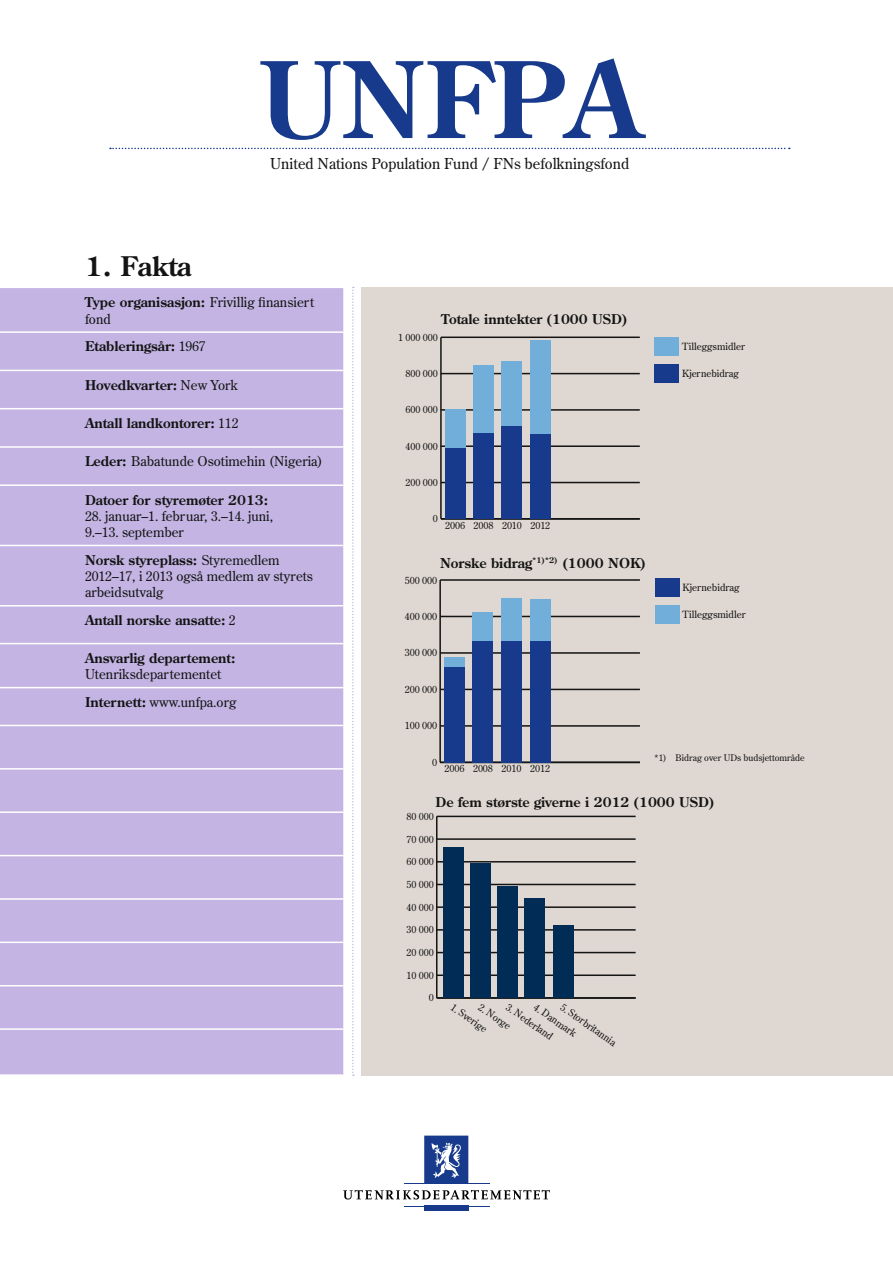
<style>
.page{position:relative;width:893px;height:1263px;background:#fff}
.page>*{position:absolute;margin:0;border:0;box-sizing:border-box;transform-origin:0 0}
.t1{font:700 105px "Century Old Style";color:#183a8c}
.Heading_1{font:700 27px "Century Old Style";color:#131413}
.t2{font:15px "Century Old Style";color:#131413}
.t3{font:13.5px/16.2px "Century Old Style";color:#131413}
.t4{font:700 13.5px "Century Old Style";color:#131413}
.t5{font:9.9px "Century Old Style";color:#131413}
.t6{font:9px "Century Old Style";color:#131413}
.s1{font-weight:700}
.s2{font-weight:400}
</style>
<div class="page">
<svg style="left:110px;top:148px;width:680px;height:1px"></svg>
<svg style="left:343px;top:1190px;width:207px;height:9px"></svg>
<hr style="left:404px;top:1206px;width:85px;height:1px;background:#183a8c">
<div style="left:424px;top:1206px;width:44px;height:5px;background:#183a8c"></div>
<hr style="left:404px;top:1183px;width:85px;height:1px;background:#183a8c">
<div style="left:424px;top:1135px;width:44px;height:49px;background:#183a8c"></div>
<svg style="left:431px;top:1142px;width:30px;height:36px"></svg>
<div style="left:361px;top:287px;width:532px;height:789px;background:#dfd7d2"></div>
<svg style="left:352px;top:287px;width:2px;height:789px"></svg>
<div style="left:0;top:288px;width:343px;height:786px;background:#c3b4e3"></div>
<hr style="left:0;top:484px;width:343px;height:2px;background:#fff">
<hr style="left:0;top:545px;width:343px;height:1px;background:#fff">
<hr style="left:0;top:605px;width:343px;height:1px;background:#fff">
<hr style="left:0;top:643px;width:343px;height:1px;background:#fff">
<hr style="left:0;top:687px;width:343px;height:1px;background:#fff">
<hr style="left:0;top:725px;width:343px;height:1px;background:#fff">
<hr style="left:0;top:768px;width:343px;height:2px;background:#fff">
<hr style="left:0;top:811px;width:343px;height:2px;background:#fff">
<hr style="left:0;top:855px;width:343px;height:1px;background:#fff">
<hr style="left:0;top:898px;width:343px;height:2px;background:#fff">
<hr style="left:0;top:941px;width:343px;height:2px;background:#fff">
<hr style="left:0;top:985px;width:343px;height:1px;background:#fff">
<hr style="left:0;top:1028px;width:343px;height:2px;background:#fff">
<hr style="left:0;top:331px;width:343px;height:2px;background:#fff">
<hr style="left:0;top:370px;width:343px;height:1px;background:#fff">
<hr style="left:0;top:408px;width:343px;height:1px;background:#fff">
<hr style="left:0;top:446px;width:343px;height:2px;background:#fff">
<hr style="left:440px;top:337px;width:2px;height:182px;background:#131413">
<hr style="left:441px;top:518px;width:199px;height:2px;background:#131413">
<hr style="left:441px;top:482px;width:199px;height:1px;background:#131413">
<hr style="left:441px;top:445px;width:199px;height:2px;background:#131413">
<hr style="left:441px;top:409px;width:199px;height:2px;background:#131413">
<hr style="left:441px;top:373px;width:199px;height:1px;background:#131413">
<hr style="left:441px;top:336px;width:199px;height:2px;background:#131413">
<div style="left:654px;top:337px;width:25px;height:18px;background:#71afda"></div>
<div style="left:445px;top:409px;width:20px;height:39px;background:#71afda"></div>
<div style="left:473px;top:365px;width:21px;height:69px;background:#71afda"></div>
<div style="left:502px;top:361px;width:20px;height:66px;background:#71afda"></div>
<div style="left:530px;top:341px;width:21px;height:93px;background:#71afda"></div>
<div style="left:654px;top:364px;width:25px;height:19px;background:#183a8c"></div>
<div style="left:445px;top:448px;width:20px;height:71px;background:#183a8c"></div>
<div style="left:473px;top:434px;width:21px;height:85px;background:#183a8c"></div>
<div style="left:502px;top:427px;width:20px;height:92px;background:#183a8c"></div>
<div style="left:530px;top:434px;width:21px;height:85px;background:#183a8c"></div>
<hr style="left:439px;top:580px;width:2px;height:182px;background:#131413">
<hr style="left:440px;top:762px;width:200px;height:1px;background:#131413">
<hr style="left:440px;top:725px;width:200px;height:2px;background:#131413">
<hr style="left:440px;top:689px;width:200px;height:1px;background:#131413">
<hr style="left:440px;top:652px;width:200px;height:2px;background:#131413">
<hr style="left:440px;top:616px;width:200px;height:1px;background:#131413">
<hr style="left:440px;top:579px;width:200px;height:2px;background:#131413">
<div style="left:654px;top:606px;width:25px;height:18px;background:#71afda"></div>
<div style="left:444px;top:658px;width:21px;height:9px;background:#71afda"></div>
<div style="left:473px;top:612px;width:20px;height:29px;background:#71afda"></div>
<div style="left:501px;top:598px;width:21px;height:43px;background:#71afda"></div>
<div style="left:530px;top:599px;width:20px;height:42px;background:#71afda"></div>
<div style="left:654px;top:579px;width:25px;height:18px;background:#183a8c"></div>
<div style="left:444px;top:667px;width:21px;height:95px;background:#183a8c"></div>
<div style="left:473px;top:641px;width:20px;height:121px;background:#183a8c"></div>
<div style="left:501px;top:641px;width:21px;height:121px;background:#183a8c"></div>
<div style="left:530px;top:641px;width:20px;height:121px;background:#183a8c"></div>
<hr style="left:436px;top:816px;width:1px;height:182px;background:#131413">
<hr style="left:437px;top:997px;width:199px;height:2px;background:#131413">
<hr style="left:437px;top:974px;width:199px;height:2px;background:#131413">
<hr style="left:437px;top:952px;width:199px;height:1px;background:#131413">
<hr style="left:437px;top:929px;width:199px;height:2px;background:#131413">
<hr style="left:437px;top:906px;width:199px;height:2px;background:#131413">
<hr style="left:437px;top:884px;width:199px;height:1px;background:#131413">
<hr style="left:437px;top:861px;width:199px;height:1px;background:#131413">
<hr style="left:437px;top:838px;width:199px;height:2px;background:#131413">
<hr style="left:437px;top:816px;width:199px;height:1px;background:#131413">
<div style="left:443px;top:847px;width:20px;height:151px;background:#002c56"></div>
<div style="left:470px;top:863px;width:20px;height:135px;background:#002c56"></div>
<div style="left:497px;top:887px;width:21px;height:111px;background:#002c56"></div>
<div style="left:524px;top:898px;width:21px;height:100px;background:#002c56"></div>
<div style="left:553px;top:926px;width:21px;height:72px;background:#002c56"></div>
<h1 class="t1" style="left:259px;top:31px;width:383px">UNFPA</h1>
<h3 class="t2" style="left:270px;top:154px;width:361px">United Nations Population Fund / FNs befolkningsfond</h3>
<p class="Heading_1" style="left:85px;top:248px;width:108px">1. Fakta</p>
<p class="t3" style="left:85px;top:294px;width:231px"><span class="s1">Type organisasjon:</span> Frivillig finansiert fond</p>
<p class="t4" style="left:85px;top:338px;width:122px">Etableringsår: <span class="s2">1967</span></p>
<p class="t4" style="left:85px;top:376px;width:155px">Hovedkvarter: <span class="s2">New York</span></p>
<p class="t4" style="left:85px;top:414px;width:155px">Antall landkontorer: <span class="s2">112</span></p>
<p class="t3" style="left:85px;top:453px;width:239px"><span class="s1">Leder:</span> Babatunde Osotimehin (Nigeria)</p>
<p class="t4" style="left:85px;top:491px;width:185px">Datoer for styremøter 2013:</p>
<p class="t3" style="left:85px;top:508px;width:190px">28. januar–1. februar, 3.–14. juni,<br>9.–13. september</p>
<p class="t3" style="left:85px;top:552px;width:229px"><span class="s1">Norsk styreplass:</span> Styremedlem<br>2012–17, i 2013 også medlem av styrets arbeidsutvalg</p>
<p class="t4" style="left:85px;top:611px;width:152px">Antall norske ansatte: <span class="s2">2</span></p>
<p class="t4" style="left:85px;top:649px;width:152px">Ansvarlig departement:</p>
<p class="t3" style="left:85px;top:666px;width:138px">Utenriksdepartementet</p>
<p class="t3" style="left:85px;top:694px;width:153px"><span class="s1">Internett:</span> www.unfpa.org</p>
<p class="t4" style="left:441px;top:310px;width:187px">Totale inntekter (1000 USD)</p>
<p class="t5" style="left:398px;top:331px;width:41px">1 000 000</p>
<p class="t5" style="left:406px;top:367px;width:34px">800 000</p>
<p class="t5" style="left:406px;top:403px;width:34px">600 000</p>
<p class="t5" style="left:406px;top:440px;width:34px">400 000</p>
<p class="t5" style="left:406px;top:476px;width:34px">200 000</p>
<p class="t5" style="left:433px;top:512px;width:6px">0</p>
<p class="t5" style="left:445px;top:519px;width:107px">2006 2008 2010 2012</p>
<p class="t4" style="left:440px;top:554px;width:207px">Norske bidrag<sup>*1)*2)</sup> (1000 NOK)</p>
<p class="t5" style="left:405px;top:573px;width:34px">500 000</p>
<p class="t5" style="left:405px;top:610px;width:34px">400 000</p>
<p class="t5" style="left:405px;top:646px;width:34px">300 000</p>
<p class="t5" style="left:682px;top:340px;width:64px">Tilleggsmidler</p>
<p class="t5" style="left:682px;top:367px;width:58px">Kjernebidrag</p>
<p class="t5" style="left:683px;top:581px;width:59px">Kjernebidrag</p>
<p class="t5" style="left:683px;top:608px;width:64px">Tilleggsmidler</p>
<p class="t5" style="left:405px;top:683px;width:34px">200 000</p>
<p class="t5" style="left:405px;top:719px;width:34px">100 000</p>
<p class="t5" style="left:432px;top:756px;width:6px">0</p>
<p class="t5" style="left:444px;top:762px;width:107px">2006 2008 2010 2012</p>
<p class="t6" style="left:654px;top:752px;width:152px">*1) Bidrag over UDs budsjettområde</p>
<p class="t4" style="left:436px;top:793px;width:280px">De fem største giverne i 2012 (1000 USD)</p>
<p class="t5" style="left:406px;top:810px;width:29px">80 000</p>
<p class="t5" style="left:406px;top:833px;width:29px">70 000</p>
<p class="t5" style="left:406px;top:855px;width:29px">60 000</p>
<p class="t5" style="left:406px;top:878px;width:29px">50 000</p>
<p class="t5" style="left:406px;top:901px;width:29px">40 000</p>
<p class="t5" style="left:406px;top:923px;width:29px">30 000</p>
<p class="t5" style="left:406px;top:946px;width:29px">20 000</p>
<p class="t5" style="left:406px;top:969px;width:29px">10 000</p>
<p class="t5" style="left:429px;top:991px;width:6px">0</p>
<p class="t5" style="left:538px;top:1000px;width:52px;rotate:35deg">4. Danmark</p>
<p class="t5" style="left:483px;top:1000px;width:39px;rotate:35deg">2. Norge</p>
<p class="t5" style="left:511px;top:1000px;width:56px;rotate:35deg">3. Nederland</p>
<p class="t5" style="left:565px;top:1000px;width:67px;rotate:35deg">5. Storbritannia</p>
<p class="t5" style="left:455px;top:1000px;width:43px;rotate:35deg">1. Sverige</p>
</div>
